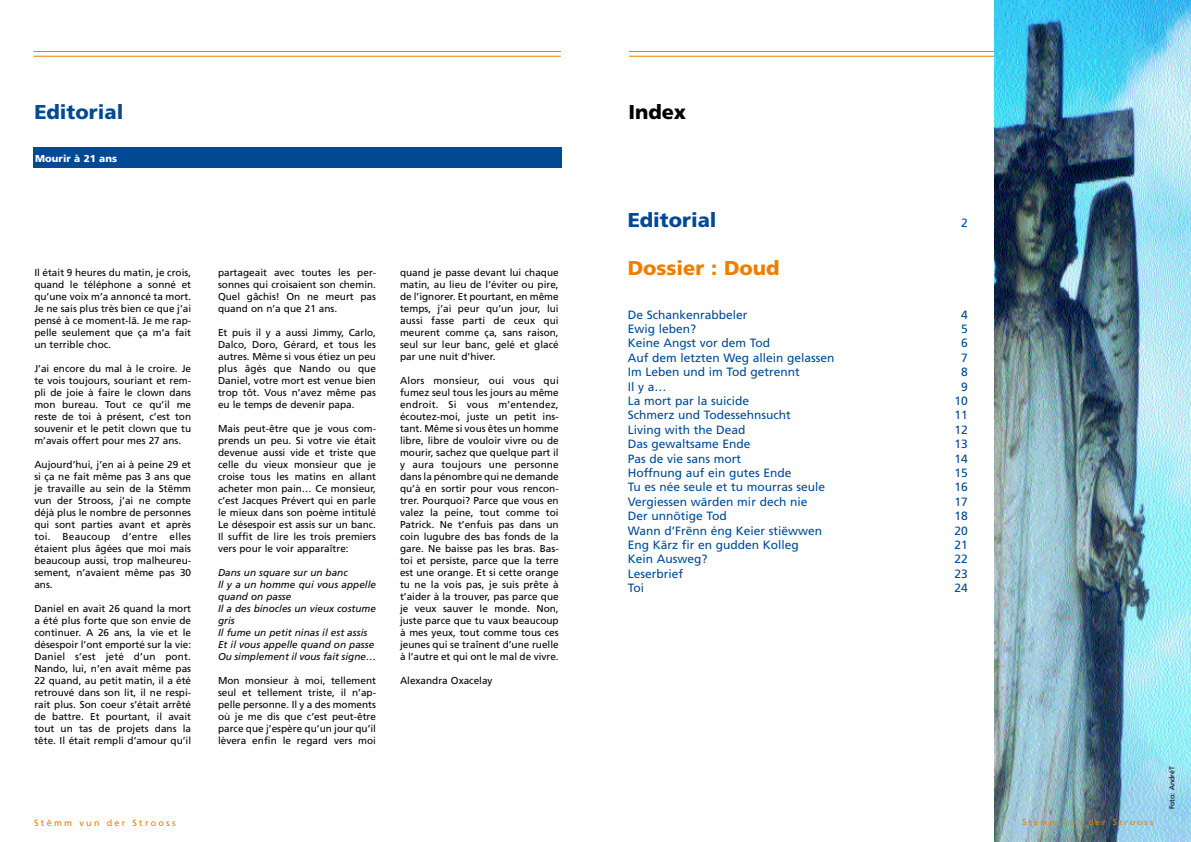
<style>
.page{position:relative;width:1191px;height:842px;background:#fff}
.page>*{position:absolute;margin:0;border:0;box-sizing:border-box;transform-origin:0 0}
.t1{font:900 20px "Frutiger";color:#004a93}
.t2{font:900 20px "Frutiger";color:#ef7d00}
.t3{font:900 20px "Frutiger";color:#000}
.t4{font:12px "Frutiger";color:#004a93}
.t5{font:10px/12px "Frutiger";color:#000;text-align:justify}
.t6{font:italic 10px/12px "Frutiger";color:#000}
.t7{font:900 10px "Frutiger";color:#fff}
.t8{font:9px "Frutiger";letter-spacing:.25em;color:#ef7d00}
.t9{font:9px "Gill Sans";letter-spacing:.25em;color:#ef7d00}
.t10{font:7px "Frutiger";color:#000}
</style>
<div class="page">
<svg style="left:629px;top:55px;width:365px;height:1px"></svg>
<hr style="left:629px;top:51px;width:527px;height:1px;background:#ef7d00">
<hr style="left:629px;top:56px;width:527px;height:1px;background:#ef7d00">
<img style="left:994px;top:0;width:197px;height:842px">
<svg style="left:33px;top:55px;width:528px;height:1px"></svg>
<hr style="left:33px;top:51px;width:528px;height:1px;background:#ef7d00">
<hr style="left:33px;top:56px;width:528px;height:1px;background:#ef7d00">
<div style="left:33px;top:147px;width:528px;height:21px;background:#004a93"></div>
<h1 class="t1" style="left:34px;top:100px;width:90px">Editorial</h1>
<p class="t7" style="left:35px;top:152px;width:83px">Mourir à 21 ans</p>
<h1 class="t3" style="left:628px;top:100px;width:59px">Index</h1>
<p class="t5" style="left:34px;top:267px;width:158px">Il était 9 heures du matin, je crois, quand le téléphone a sonné et qu’une voix m’a annoncé ta mort.<br>Je ne sais plus très bien ce que j’ai pensé à ce moment-lä. Je me rap&shy;pelle seulement que ça m’a fait un terrible choc.</p>
<p class="t5" style="left:34px;top:363px;width:158px">J’ai encore du mal à le croire. Je te vois toujours, souriant et rem&shy;pli de joie à faire le clown dans mon bureau. Tout ce qu’il me reste de toi à présent, c’est ton souvenir et le petit clown que tu m’avais offert pour mes 27 ans.</p>
<p class="t5" style="left:34px;top:459px;width:158px">Aujourd’hui, j’en ai à peine 29 et si ça ne fait même pas 3 ans que je travaille au sein de la Stëmm vun der Strooss, j’ai ne compte déjà plus le nombre de personnes qui sont parties avant et après toi. Beaucoup d’entre elles étaient plus âgées que moi mais beaucoup aussi, trop malheureu&shy;sement, n’avaient même pas 30 ans.</p>
<p class="t5" style="left:34px;top:603px;width:158px">Daniel en avait 26 quand la mort a été plus forte que son envie de continuer. A 26 ans, la vie et le désespoir l’ont emporté sur la vie:<br>Daniel s’est jeté d’un pont.<br>Nando, lui, n’en avait même pas 22 quand, au petit matin, il a été retrouvé dans son lit, il ne respi&shy;rait plus. Son coeur s’était arrêté de battre. Et pourtant, il avait tout un tas de projets dans la tête. Il était rempli d’amour qu’il</p>
<p class="t5" style="left:218px;top:267px;width:159px">partageait avec toutes les per&shy;sonnes qui croisaient son chemin.<br>Quel gâchis! On ne meurt pas quand on n’a que 21 ans.</p>
<p class="t5" style="left:218px;top:327px;width:159px">Et puis il y a aussi Jimmy, Carlo, Dalco, Doro, Gérard, et tous les autres. Même si vous étiez un peu plus âgés que Nando ou que Daniel, votre mort est venue bien trop tôt. Vous n’avez même pas eu le temps de devenir papa.</p>
<p class="t5" style="left:218px;top:423px;width:159px">Mais peut-être que je vous com&shy;prends un peu. Si votre vie était devenue aussi vide et triste que celle du vieux monsieur que je croise tous les matins en allant acheter mon pain… Ce monsieur, c’est Jacques Prévert qui en parle le mieux dans son poème intitulé Le désespoir est assis sur un banc.<br>Il suffit de lire les trois premiers vers pour le voir apparaître:</p>
<p class="t6" style="left:218px;top:567px;width:159px">Dans un square sur un banc<br>Il y a un homme qui vous appelle quand on passe<br>Il a des binocles un vieux costume gris<br>Il fume un petit ninas il est assis<br>Et il vous appelle quand on passe<br>Ou simplement il vous fait signe…</p>
<p class="t5" style="left:218px;top:675px;width:159px">Mon monsieur à moi, tellement seul et tellement triste, il n’ap&shy;pelle personne. Il y a des moments où je me dis que c’est peut-être parce que j’espère qu’un jour qu’il lèvera enfin le regard vers moi</p>
<p class="t5" style="left:400px;top:267px;width:160px">quand je passe devant lui chaque matin, au lieu de l’éviter ou pire, de l’ignorer. Et pourtant, en même temps, j’ai peur qu’un jour, lui aussi fasse parti de ceux qui meurent comme ça, sans raison, seul sur leur banc, gelé et glacé par une nuit d’hiver.</p>
<p class="t5" style="left:400px;top:375px;width:160px">Alors monsieur, oui vous qui fumez seul tous les jours au même endroit. Si vous m’entendez, écoutez-moi, juste un petit ins&shy;tant. Même si vous êtes un homme libre, libre de vouloir vivre ou de mourir, sachez que quelque part il y aura toujours une personne dans la pénombre qui ne demande qu’à en sortir pour vous rencon&shy;trer. Pourquoi? Parce que vous en valez la peine, tout comme toi Patrick. Ne t’enfuis pas dans un coin lugubre des bas fonds de la gare. Ne baisse pas les bras. Bas&shy;toi et persiste, parce que la terre est une orange. Et si cette orange tu ne la vois pas, je suis prête à t’aider à la trouver, pas parce que je veux sauver le monde. Non, juste parce que tu vaux beaucoup à mes yeux, tout comme tous ces jeunes qui se traînent d’une ruelle à l’autre et qui ont le mal de vivre.</p>
<p class="t5" style="left:400px;top:675px;width:94px">Alexandra Oxacelay</p>
<h1 class="t1" style="left:627px;top:208px;width:90px">Editorial</h1>
<p class="t4" style="left:961px;top:216px;width:8px">2</p>
<h1 class="t2" style="left:627px;top:256px;width:153px">Dossier : Doud</h1>
<p class="t4" style="left:627px;top:307px;width:121px">De Schankenrabbeler</p>
<p class="t4" style="left:961px;top:307px;width:8px">4</p>
<p class="t4" style="left:627px;top:322px;width:70px">Ewig leben?</p>
<p class="t4" style="left:961px;top:322px;width:8px">5</p>
<p class="t4" style="left:627px;top:336px;width:144px">Keine Angst vor dem Tod</p>
<p class="t4" style="left:961px;top:336px;width:8px">6</p>
<p class="t4" style="left:627px;top:351px;width:208px">Auf dem letzten Weg allein gelassen</p>
<p class="t4" style="left:961px;top:351px;width:8px">7</p>
<p class="t4" style="left:627px;top:365px;width:174px">Im Leben und im Tod getrennt</p>
<p class="t4" style="left:961px;top:365px;width:8px">8</p>
<p class="t4" style="left:627px;top:379px;width:40px">Il y a…</p>
<p class="t4" style="left:961px;top:379px;width:8px">9</p>
<p class="t4" style="left:627px;top:394px;width:123px">La mort par la suicide</p>
<p class="t4" style="left:954px;top:394px;width:15px">10</p>
<p class="t4" style="left:627px;top:408px;width:165px">Schmerz und Todessehnsucht</p>
<p class="t4" style="left:954px;top:408px;width:15px">11</p>
<p class="t4" style="left:627px;top:423px;width:119px">Living with the Dead</p>
<p class="t4" style="left:954px;top:423px;width:15px">12</p>
<p class="t4" style="left:627px;top:437px;width:124px">Das gewaltsame Ende</p>
<p class="t4" style="left:954px;top:437px;width:15px">13</p>
<p class="t4" style="left:627px;top:451px;width:115px">Pas de vie sans mort</p>
<p class="t4" style="left:954px;top:451px;width:15px">14</p>
<p class="t4" style="left:627px;top:466px;width:165px">Hoffnung auf ein gutes Ende</p>
<p class="t4" style="left:954px;top:466px;width:15px">15</p>
<p class="t4" style="left:627px;top:480px;width:199px">Tu es née seule et tu mourras seule</p>
<p class="t4" style="left:954px;top:480px;width:15px">16</p>
<p class="t4" style="left:627px;top:495px;width:181px">Vergiessen wärden mir dech nie</p>
<p class="t4" style="left:954px;top:495px;width:15px">17</p>
<p class="t4" style="left:627px;top:509px;width:101px">Der unnötige Tod</p>
<p class="t4" style="left:954px;top:509px;width:15px">18</p>
<p class="t4" style="left:627px;top:523px;width:196px">Wann d’Frënn éng Keier stiëwwen</p>
<p class="t4" style="left:954px;top:523px;width:15px">20</p>
<p class="t4" style="left:627px;top:538px;width:173px">Eng Kärz fir en gudden Kolleg</p>
<p class="t4" style="left:954px;top:538px;width:15px">21</p>
<p class="t4" style="left:627px;top:552px;width:81px">Kein Ausweg?</p>
<p class="t4" style="left:954px;top:552px;width:15px">22</p>
<p class="t4" style="left:627px;top:567px;width:57px">Leserbrief</p>
<p class="t4" style="left:954px;top:567px;width:15px">23</p>
<p class="t4" style="left:627px;top:581px;width:18px">Toi</p>
<p class="t4" style="left:954px;top:581px;width:15px">24</p>
<p class="t8" style="left:34px;top:817px;width:143px">Stëmm vun der Strooss</p>
<p class="t9" style="left:1022px;top:817px;width:133px">Stëmm vun der Strooss</p>
<p class="t10" style="left:1168px;top:809px;width:44px;rotate:-90deg">Foto: AndréT</p>
</div>
